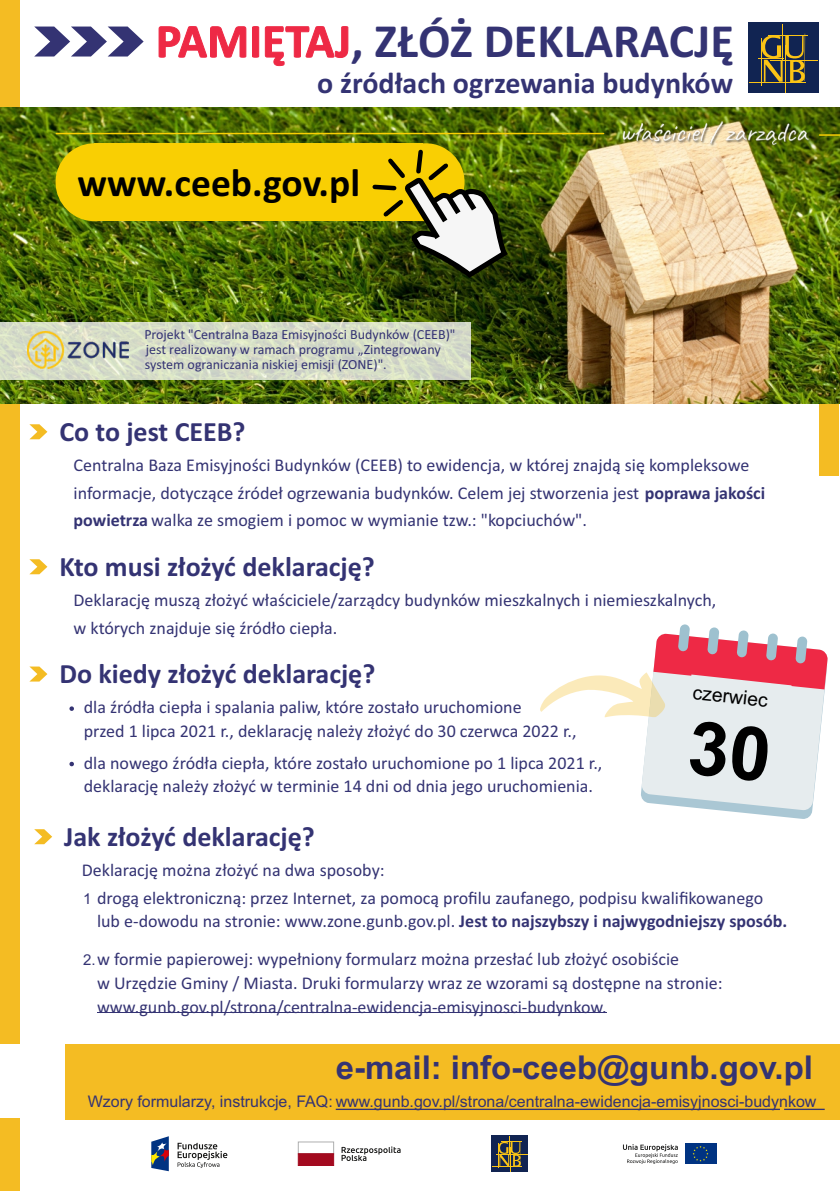
<style>
.page{position:relative;width:840px;height:1191px;background:#fff}
.page>*{position:absolute;margin:0;border:0;box-sizing:border-box;transform-origin:0 0}
.t1{font:700 48px "Calibri";color:#343373}
.t2{font:700 39.6px "Calibri";color:#000}
.t3{font:700 32.8px "Arial";color:#343373}
.t4{font:700 30px "Calibri";color:#343373}
.t5{font:700 28px "Calibri";color:#343373}
.t6{font:19.4px "Arial";color:#000}
.t7{font:18px/23.8px "Calibri";color:#343373}
.t8{font:16px "Arial";color:#343373}
.t9{font:15px "Arial";color:#343373}
.t10{font:14px/15px "Calibri";color:#343373}
.s1{color:#ee2945}
.s2{font-weight:700}
</style>
<div class="page">
<div style="left:819px;top:312px;width:19px;height:163px;background:#f4bc23"></div>
<div style="left:0;top:0;width:20px;height:1043px;background:#f4bc23"></div>
<img style="left:0;top:107px;width:839px;height:296px">
<div style="left:0;top:322px;width:470px;height:57px;background:#fff;opacity:.78"></div>
<img style="left:27px;top:332px;width:102px;height:36px">
<div style="left:95px;top:143px;width:328px;height:78px;background:#f9cf03"></div>
<div style="left:56px;top:143px;width:77px;height:78px;background:#f9cf03;border-radius:50%"></div>
<div style="left:65px;top:1044px;width:774px;height:75px;background:#f4bc23"></div>
<hr style="left:335px;top:1108px;width:444px;height:2px;background:#343373">
<hr style="left:783px;top:1108px;width:41px;height:2px;background:#343373">
<div style="left:0;top:1118px;width:20px;height:73px;background:#f4bc23"></div>
<svg style="left:29px;top:424px;width:18px;height:15px"></svg>
<svg style="left:29px;top:559px;width:18px;height:15px"></svg>
<svg style="left:29px;top:666px;width:18px;height:15px"></svg>
<svg style="left:69px;top:706px;width:5px;height:5px"></svg>
<svg style="left:69px;top:762px;width:5px;height:4px"></svg>
<svg style="left:341px;top:1146px;width:59px;height:15px"></svg>
<div style="left:298px;top:1141px;width:36px;height:13px;background:#fff;border:1px solid #afb0b0"></div>
<div style="left:298px;top:1153px;width:36px;height:12px;background:#a30a1f;border:1px solid #a30a1f"></div>
<div style="left:684px;top:1143px;width:31px;height:21px;background:#003382"></div>
<svg style="left:692px;top:1146px;width:16px;height:15px"></svg>
<svg style="left:622px;top:1144px;width:55px;height:20px"></svg>
<svg style="left:151px;top:1136px;width:18px;height:35px"></svg>
<svg style="left:177px;top:1142px;width:50px;height:26px"></svg>
<div style="left:491px;top:1135px;width:36px;height:37px;background:#112452"></div>
<hr style="left:491px;top:1166px;width:30px;height:1px;background:#fbc415">
<svg style="left:496px;top:1136px;width:31px;height:35px"></svg>
<svg style="left:34px;top:829px;width:18px;height:15px"></svg>
<hr style="left:97px;top:1012px;width:509px;height:1px;background:#343373">
<svg style="left:35px;top:27px;width:108px;height:29px"></svg>
<div style="left:747px;top:23px;width:71px;height:70px;background:#112452"></div>
<hr style="left:760px;top:38px;width:1px;height:47px;background:#fbc415">
<hr style="left:784px;top:45px;width:1px;height:47px;background:#fbc415">
<hr style="left:781px;top:24px;width:1px;height:36px;background:#fbc415">
<hr style="left:803px;top:34px;width:1px;height:47px;background:#fbc415">
<hr style="left:770px;top:60px;width:47px;height:1px;background:#fbc415">
<hr style="left:748px;top:82px;width:57px;height:1px;background:#fbc415">
<hr style="left:767px;top:35px;width:39px;height:1px;background:#fbc415">
<svg style="left:758px;top:35px;width:46px;height:47px"></svg>
<hr style="left:56px;top:133px;width:547px;height:1px;background:#f9cf03">
<hr style="left:819px;top:134px;width:20px;height:2px;background:#f9cf03">
<img style="left:616px;top:112px;width:197px;height:41px">
<svg style="left:370px;top:147px;width:137px;height:131px"></svg>
<svg style="left:540px;top:624px;width:287px;height:195px"></svg>
<h1 class="t1" style="left:156px;top:21px;width:579px"><span class="s1">PAMIĘTAJ</span>, ZŁÓŻ DEKLARACJĘ</h1>
<h3 class="t4" style="left:317px;top:70px;width:417px">o źródłach ogrzewania budynków</h3>
<h2 class="t2" style="left:77px;top:166px;width:284px">www.ceeb.gov.pl</h2>
<p class="t10" style="left:144px;top:328px;width:312px">Projekt "Centralna Baza Emisyjności Budynków (CEEB)" jest realizowany w ramach programu „Zintegrowany system ograniczania niskiej emisji (ZONE)".</p>
<h3 class="t5" style="left:59px;top:420px;width:187px">Co to jest CEEB?</h3>
<p class="t7" style="left:73px;top:452px;width:692px;line-height:27.6px">Centralna Baza Emisyjności Budynków (CEEB) to ewidencja, w której znajdą się kompleksowe informacje, dotyczące źródeł ogrzewania budynków. Celem jej stworzenia jest <span class="s2">poprawa jakości powietrza</span> walka ze smogiem i pomoc w wymianie tzw.: "kopciuchów".</p>
<h3 class="t5" style="left:59px;top:555px;width:317px">Kto musi złożyć deklarację?</h3>
<p class="t7" style="left:73px;top:587px;width:644px;line-height:27.6px">Deklarację muszą złożyć właściciele/zarządcy budynków mieszkalnych i niemieszkalnych, w których znajduje się źródło ciepła.</p>
<h3 class="t5" style="left:59px;top:662px;width:317px">Do kiedy złożyć deklarację?</h3>
<p class="t7" style="left:84px;top:696px;width:494px">dla źródła ciepła i spalania paliw, które zostało uruchomione<br>przed 1 lipca 2021 r., deklarację należy złożyć do 30 czerwca 2022 r.,</p>
<p class="t7" style="left:84px;top:752px;width:520px">dla nowego źródła ciepła, które zostało uruchomione po 1 lipca 2021 r., deklarację należy złożyć w terminie 14 dni od dnia jego uruchomienia.</p>
<h3 class="t5" style="left:64px;top:825px;width:252px">Jak złożyć deklarację?</h3>
<p class="t6" style="left:693px;top:685px;width:77px;rotate:6deg">czerwiec</p>
<p class="t7" style="left:82px;top:859px;width:304px">Deklarację można złożyć na dwa sposoby:</p>
<p class="t9" style="left:83px;top:892px;width:10px">1</p>
<p class="t7" style="left:97px;top:887px;width:691px">drogą elektroniczną: przez Internet, za pomocą profilu zaufanego, podpisu kwalifikowanego lub e-dowodu na stronie: www.zone.gunb.gov.pl. <span class="s2">Jest to najszybszy i najwygodniejszy sposób.</span></p>
<p class="t7" style="left:97px;top:948px;width:626px">w formie papierowej: wypełniony formularz można przesłać lub złożyć osobiście<br>w Urzędzie Gminy / Miasta. Druki formularzy wraz ze wzorami są dostępne na stronie: www.gunb.gov.pl/strona/centralna-ewidencja-emisyjnosci-budynkow.</p>
<p class="t9" style="left:83px;top:954px;width:14px">2.</p>
<h3 class="t3" style="left:335px;top:1055px;width:478px">e-mail: info-ceeb@gunb.gov.pl</h3>
<p class="t8" style="left:88px;top:1095px;width:729px">Wzory formularzy, instrukcje, FAQ: www.gunb.gov.pl/strona/centralna-ewidencja-emisyjnosci-budynkow</p>
</div>
